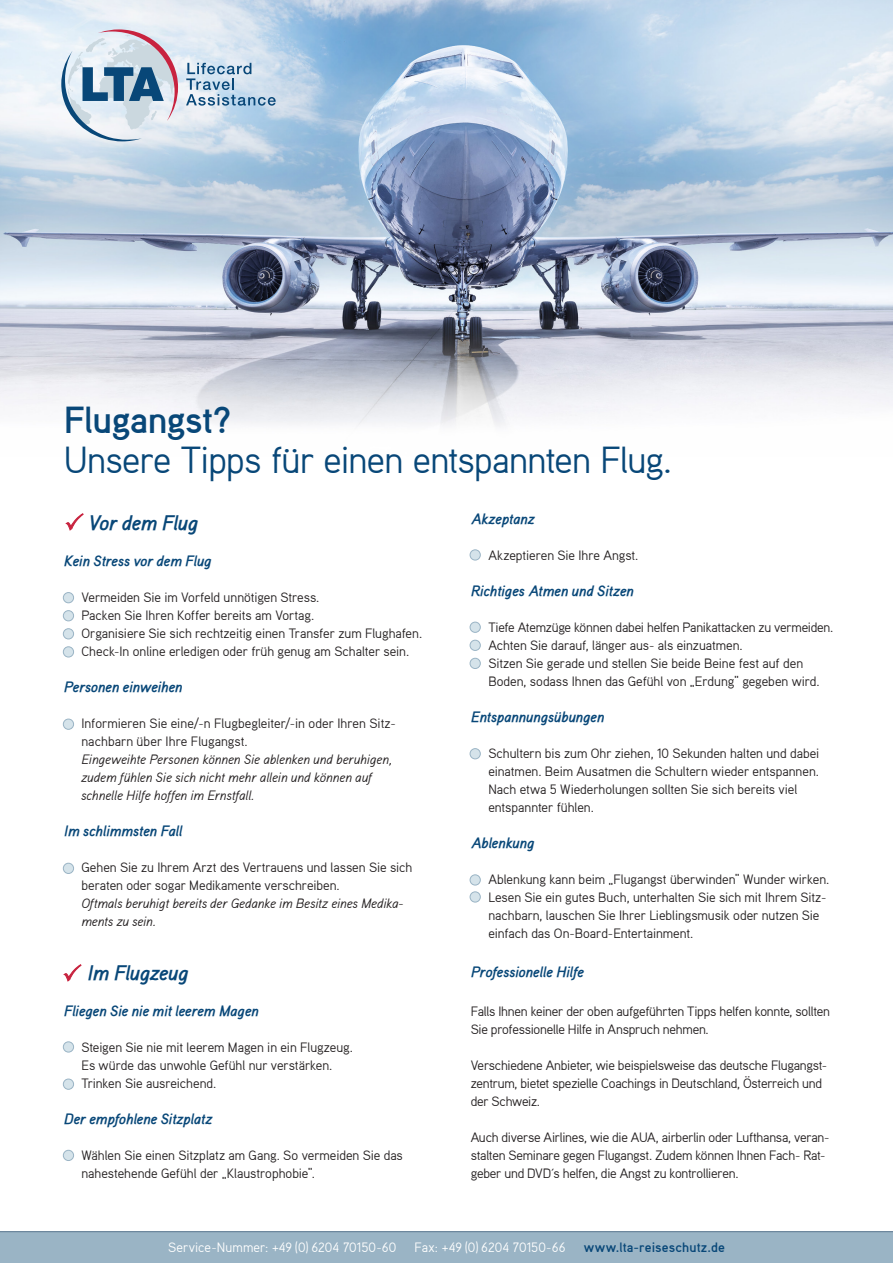
<style>
.page{position:relative;width:893px;height:1263px;background:#fff}
.page>*{position:absolute;margin:0;border:0;box-sizing:border-box;transform-origin:0 0}
.t1{font:37.5px "Aaux";letter-spacing:-.02em;color:#084778}
.t2{font:700 37.5px "Aaux";letter-spacing:-.02em;color:#084778}
.t3{font:italic 700 21px "Aaux";letter-spacing:-.04em;color:#084778}
.t4{font:italic 700 15px "Aaux";letter-spacing:-.025em;color:#084778}
.t5{font:13.5px/18px "Aaux";letter-spacing:-.005em;color:#231f20}
.t6{font:italic 13.5px/18px "Aaux";letter-spacing:-.005em;color:#231f20}
.t7{font:13.5px "Aaux";letter-spacing:.005em;color:#fff}
.t8{font:700 13.5px "Aaux";letter-spacing:.01em;color:#084778}
</style>
<div class="page">
<img style="left:0;top:0;width:893px;height:427px">
<div style="left:0;top:1231px;width:893px;height:32px;background:#9ab4c5"></div>
<hr style="left:0;top:1231px;width:893px;height:1px;background:#698299">
<svg style="left:186px;top:63px;width:90px;height:43px;background:#acc4d8"></svg>
<svg style="left:61px;top:29px;width:117px;height:112px;background:#bcc7d6"></svg>
<svg style="left:65px;top:513px;width:19px;height:18px"></svg>
<svg style="left:63px;top:964px;width:18px;height:18px"></svg>
<div style="left:63px;top:592px;width:11px;height:11px;background:#d5e3ea;border-radius:50%"></div>
<div style="left:63px;top:592px;width:11px;height:11px;border:1px solid #9ab4c5;border-radius:50%"></div>
<div style="left:63px;top:611px;width:11px;height:10px;background:#d5e3ea;border-radius:50%"></div>
<div style="left:63px;top:610px;width:11px;height:11px;border:1px solid #9ab4c5;border-radius:50%"></div>
<div style="left:63px;top:629px;width:11px;height:10px;background:#d5e3ea;border-radius:50%"></div>
<div style="left:63px;top:628px;width:11px;height:11px;border:1px solid #9ab4c5;border-radius:50%"></div>
<div style="left:63px;top:647px;width:11px;height:10px;background:#d5e3ea;border-radius:50%"></div>
<div style="left:63px;top:647px;width:11px;height:10px;border:1px solid #9ab4c5;border-radius:50%"></div>
<div style="left:63px;top:719px;width:11px;height:10px;background:#d5e3ea;border-radius:50%"></div>
<div style="left:63px;top:719px;width:11px;height:10px;border:1px solid #9ab4c5;border-radius:50%"></div>
<div style="left:63px;top:863px;width:11px;height:10px;background:#d5e3ea;border-radius:50%"></div>
<div style="left:63px;top:863px;width:11px;height:11px;border:1px solid #9ab4c5;border-radius:50%"></div>
<div style="left:63px;top:1042px;width:11px;height:10px;background:#d5e3ea;border-radius:50%"></div>
<div style="left:63px;top:1042px;width:11px;height:10px;border:1px solid #9ab4c5;border-radius:50%"></div>
<div style="left:63px;top:1079px;width:11px;height:10px;background:#d5e3ea;border-radius:50%"></div>
<div style="left:63px;top:1079px;width:11px;height:10px;border:1px solid #9ab4c5;border-radius:50%"></div>
<div style="left:63px;top:1150px;width:11px;height:10px;background:#d5e3ea;border-radius:50%"></div>
<div style="left:63px;top:1150px;width:11px;height:11px;border:1px solid #9ab4c5;border-radius:50%"></div>
<div style="left:470px;top:622px;width:10px;height:10px;background:#d5e3ea;border-radius:50%"></div>
<div style="left:470px;top:622px;width:10px;height:10px;border:1px solid #9ab4c5;border-radius:50%"></div>
<div style="left:470px;top:640px;width:10px;height:10px;background:#d5e3ea;border-radius:50%"></div>
<div style="left:470px;top:640px;width:10px;height:11px;border:1px solid #9ab4c5;border-radius:50%"></div>
<div style="left:470px;top:658px;width:10px;height:10px;background:#d5e3ea;border-radius:50%"></div>
<div style="left:470px;top:658px;width:10px;height:11px;border:1px solid #9ab4c5;border-radius:50%"></div>
<div style="left:470px;top:550px;width:10px;height:10px;background:#d5e3ea;border-radius:50%"></div>
<div style="left:470px;top:550px;width:10px;height:10px;border:1px solid #9ab4c5;border-radius:50%"></div>
<div style="left:470px;top:749px;width:10px;height:10px;background:#d5e3ea;border-radius:50%"></div>
<div style="left:470px;top:748px;width:10px;height:11px;border:1px solid #9ab4c5;border-radius:50%"></div>
<div style="left:470px;top:875px;width:10px;height:10px;background:#d5e3ea;border-radius:50%"></div>
<div style="left:470px;top:875px;width:10px;height:10px;border:1px solid #9ab4c5;border-radius:50%"></div>
<div style="left:470px;top:892px;width:10px;height:10px;background:#d5e3ea;border-radius:50%"></div>
<div style="left:470px;top:892px;width:10px;height:10px;border:1px solid #9ab4c5;border-radius:50%"></div>
<h1 class="t2" style="left:64px;top:396px;width:169px">Flugangst?</h1>
<h1 class="t1" style="left:64px;top:437px;width:610px">Unsere Tipps für einen entspannten Flug.</h1>
<h2 class="t3" style="left:88px;top:509px;width:112px">Vor dem Flug</h2>
<p class="t4" style="left:64px;top:551px;width:150px">Kein Stress vor dem Flug</p>
<p class="t5" style="left:81px;top:587px;width:342px">Vermeiden Sie im Vorfeld unnötigen Stress.<br>Packen Sie Ihren Koffer bereits am Vortag.<br>Organisiere Sie sich rechtzeitig einen Transfer zum Flughafen.<br>Check-In online erledigen oder früh genug am Schalter sein.</p>
<p class="t4" style="left:64px;top:677px;width:120px">Personen einweihen</p>
<p class="t5" style="left:81px;top:713px;width:316px">Informieren Sie eine/-n Flugbegleiter/-in oder Ihren Sitz&shy;nachbarn über Ihre Flugangst.</p>
<p class="t6" style="left:81px;top:749px;width:312px">Eingeweihte Personen können Sie ablenken und beruhigen, zudem fühlen Sie sich nicht mehr allein und können auf schnelle Hilfe hoffen im Ernstfall.</p>
<p class="t4" style="left:64px;top:821px;width:120px">Im schlimmsten Fall</p>
<p class="t5" style="left:81px;top:857px;width:332px">Gehen Sie zu Ihrem Arzt des Vertrauens und lassen Sie sich beraten oder sogar Medikamente verschreiben.</p>
<p class="t6" style="left:81px;top:893px;width:324px">Oftmals beruhigt bereits der Gedanke im Besitz eines Medika&shy;ments zu sein.</p>
<h2 class="t3" style="left:87px;top:959px;width:103px">Im Flugzeug</h2>
<p class="t4" style="left:64px;top:1001px;width:197px">Fliegen Sie nie mit leerem Magen</p>
<p class="t5" style="left:81px;top:1037px;width:273px">Steigen Sie nie mit leerem Magen in ein Flugzeug.<br>Es würde das unwohle Gefühl nur verstärken.<br>Trinken Sie ausreichend.</p>
<p class="t4" style="left:64px;top:1109px;width:150px">Der empfohlene Sitzplatz</p>
<p class="t5" style="left:81px;top:1145px;width:323px">Wählen Sie einen Sitzplatz am Gang. So vermeiden Sie das nahestehende Gefühl der „Klaustrophobie“.</p>
<p class="t4" style="left:471px;top:509px;width:66px">Akzeptanz</p>
<p class="t5" style="left:488px;top:546px;width:152px">Akzeptieren Sie Ihre Angst.</p>
<p class="t4" style="left:471px;top:581px;width:165px">Richtiges Atmen und Sitzen</p>
<p class="t5" style="left:488px;top:618px;width:346px">Tiefe Atemzüge können dabei helfen Panikattacken zu vermeiden.<br>Achten Sie darauf, länger aus- als einzuatmen.<br>Sitzen Sie gerade und stellen Sie beide Beine fest auf den Boden, sodass Ihnen das Gefühl von „Erdung“ gegeben wird.</p>
<p class="t4" style="left:471px;top:707px;width:135px">Entspannungsübungen</p>
<p class="t5" style="left:488px;top:744px;width:332px">Schultern bis zum Ohr ziehen, 10 Sekunden halten und dabei einatmen. Beim Ausatmen die Schultern wieder entspannen.<br>Nach etwa 5 Wiederholungen sollten Sie sich bereits viel entspannter fühlen.</p>
<p class="t4" style="left:471px;top:833px;width:65px">Ablenkung</p>
<p class="t5" style="left:488px;top:870px;width:342px">Ablenkung kann beim „Flugangst überwinden“ Wunder wirken.<br>Lesen Sie ein gutes Buch, unterhalten Sie sich mit Ihrem Sitz&shy;nachbarn, lauschen Sie Ihrer Lieblingsmusik oder nutzen Sie einfach das On-Board-Entertainment.</p>
<p class="t4" style="left:471px;top:962px;width:115px">Professionelle Hilfe</p>
<p class="t5" style="left:471px;top:1002px;width:361px">Falls Ihnen keiner der oben aufgeführten Tipps helfen konnte, sollten<br>Sie professionelle Hilfe in Anspruch nehmen.</p>
<p class="t5" style="left:471px;top:1056px;width:358px">Verschiedene Anbieter, wie beispielsweise das deutsche Flugangst&shy;zentrum, bietet spezielle Coachings in Deutschland, Österreich und der Schweiz.</p>
<p class="t5" style="left:471px;top:1127px;width:360px">Auch diverse Airlines, wie die AUA, airberlin oder Lufthansa, veran&shy;stalten Seminare gegen Flugangst. Zudem können Ihnen Fach- Rat&shy;geber und DVD´s helfen, die Angst zu kontrollieren.</p>
<p class="t7" style="left:168px;top:1239px;width:230px">Service-Nummer: +49 (0) 6204 70150-60</p>
<p class="t7" style="left:415px;top:1239px;width:152px">Fax: +49 (0) 6204 70150-66</p>
<p class="t8" style="left:584px;top:1239px;width:143px">www.lta-reiseschutz.de</p>
</div>
